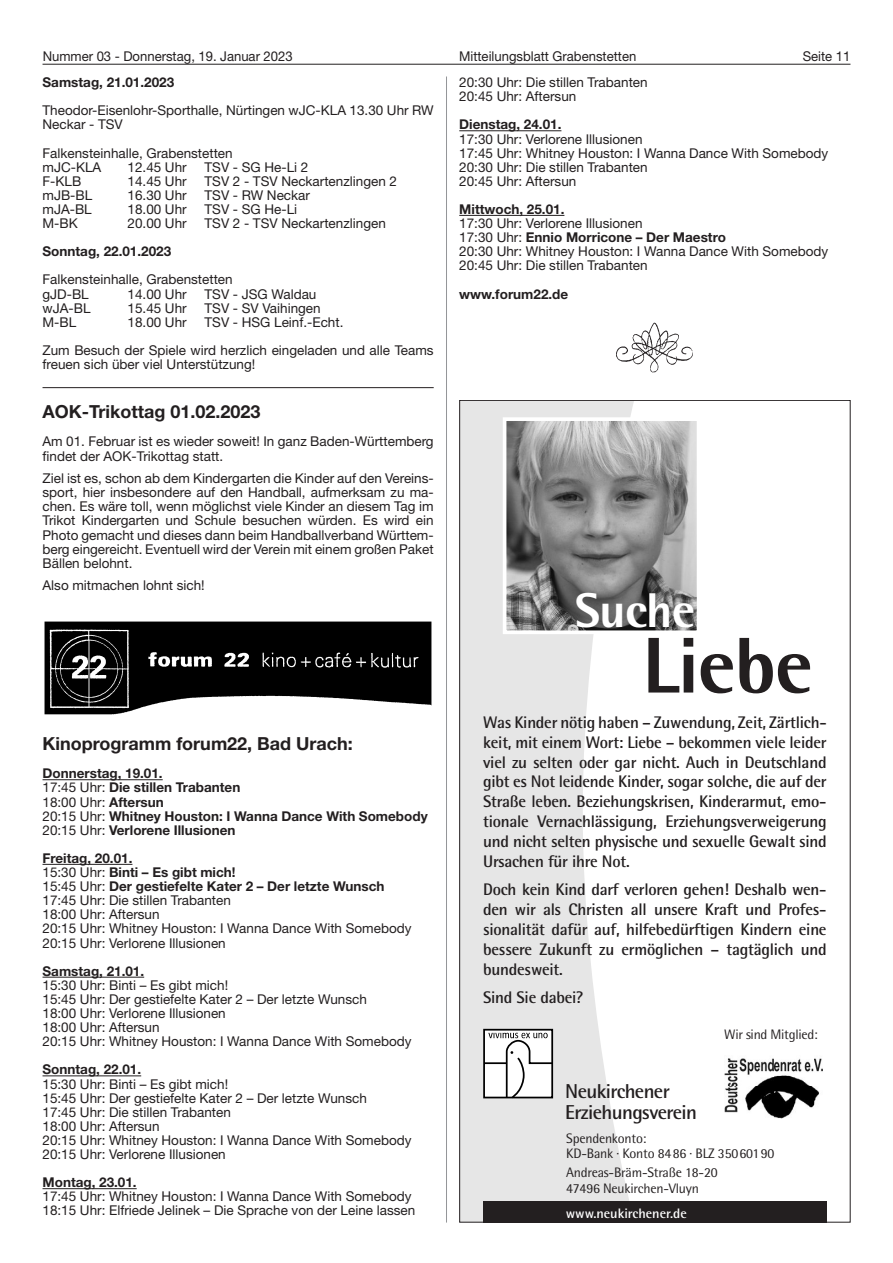
<style>
.page{position:relative;width:893px;height:1263px;background:#fff}
.page>*{position:absolute;margin:0;border:0;box-sizing:border-box;transform-origin:0 0}
.t1{font:79.2px "Rotis Semi Sans Extra Bold OV RULCVA";letter-spacing:-.015em;color:#231f20}
.t2{font:48.9px "Rotis Semi Sans Extra Bold OV RULCVA";letter-spacing:-.015em;color:#fff}
.t3{font:20.1px/20.9px "Rotis Semi Sans Bold OV QULCVA";letter-spacing:-.03em;color:#231f20}
.t4{font:700 18px "Helvetica Neue";color:#231f20}
.t5{font:16.8px/19.8px "Rotis Semi Sans Bold OV QULCVA";letter-spacing:-.015em;color:#231f20;text-align:justify}
.t6{font:13.8px/15.3px "Rotis Semi Sans OV SULCVA";letter-spacing:-.015em;color:#231f20}
.t7{font:13.8px "Rotis Semi Sans Bold OV QULCVA";color:#fff}
.t8{font:13.5px/14.1px "Helvetica Neue";color:#231f20}
.t9{font:700 13.5px/14.1px "Helvetica Neue";color:#231f20}
.s1{font-weight:700}
.s2{font-weight:400}
</style>
<div class="page">
<hr style="left:43px;top:64px;width:807px;height:1px;background:#231f20">
<hr style="left:446px;top:77px;width:1px;height:1145px;background:#939598">
<hr style="left:43px;top:387px;width:391px;height:1px;background:#231f20">
<hr style="left:43px;top:779px;width:120px;height:1px;background:#231f20">
<hr style="left:43px;top:864px;width:89px;height:1px;background:#231f20">
<hr style="left:43px;top:977px;width:101px;height:1px;background:#231f20">
<hr style="left:43px;top:1075px;width:98px;height:1px;background:#231f20">
<hr style="left:43px;top:1188px;width:94px;height:1px;background:#231f20">
<img style="left:44px;top:621px;width:388px;height:94px">
<hr style="left:459px;top:130px;width:102px;height:1px;background:#231f20">
<hr style="left:459px;top:215px;width:105px;height:1px;background:#231f20">
<svg style="left:459px;top:400px;width:391px;height:822px"></svg>
<svg style="left:482px;top:1028px;width:72px;height:71px"></svg>
<img style="left:508px;top:422px;width:187px;height:207px">
<div style="left:503px;top:417px;width:197px;height:217px;border:4px solid #fff"></div>
<img style="left:725px;top:1055px;width:98px;height:63px">
<div style="left:483px;top:1201px;width:344px;height:21px;background:#231f20"></div>
<img style="left:616px;top:323px;width:77px;height:49px">
<p class="t8" style="left:43px;top:49px;width:251px">Nummer 03 - Donnerstag, 19. Januar 2023</p>
<p class="t8" style="left:459px;top:49px;width:179px">Mitteilungsblatt Grabenstetten</p>
<p class="t8" style="left:803px;top:49px;width:49px">Seite 11</p>
<p class="t9" style="left:43px;top:75px;width:133px">Samstag, 21.01.2023</p>
<p class="t8" style="left:43px;top:103px;width:393px">Theodor-Eisenlohr-Sporthalle, Nürtingen wJC-KLA 13.30 Uhr RW<br>Neckar - TSV</p>
<p class="t8" style="left:43px;top:146px;width:192px">Falkensteinhalle, Grabenstetten mJC-KLA</p>
<p class="t8" style="left:459px;top:75px;width:190px">20:30 Uhr: Die stillen Trabanten<br>20:45 Uhr: Aftersun</p>
<p class="t9" style="left:459px;top:117px;width:104px">Dienstag, 24.01.</p>
<p class="t8" style="left:459px;top:131px;width:371px">17:30 Uhr: Verlorene Illusionen<br>17:45 Uhr: Whitney Houston: I Wanna Dance With Somebody 20:30 Uhr: Die stillen Trabanten<br>20:45 Uhr: Aftersun</p>
<p class="t9" style="left:459px;top:202px;width:107px">Mittwoch, 25.01.</p>
<p class="t8" style="left:459px;top:216px;width:371px">17:30 Uhr: Verlorene Illusionen<br>17:30 Uhr: <span class="s1">Ennio Morricone – Der Maestro<br></span>20:30 Uhr: Whitney Houston: I Wanna Dance With Somebody 20:45 Uhr: Die stillen Trabanten</p>
<p class="t9" style="left:459px;top:286px;width:110px">www.forum22.de</p>
<p class="t8" style="left:128px;top:160px;width:61px">12.45 Uhr</p>
<p class="t8" style="left:205px;top:160px;width:105px">TSV - SG He-Li 2</p>
<p class="t8" style="left:43px;top:174px;width:40px">F-KLB</p>
<p class="t8" style="left:128px;top:174px;width:61px">14.45 Uhr</p>
<p class="t8" style="left:205px;top:174px;width:194px">TSV 2 - TSV Neckartenzlingen 2</p>
<p class="t8" style="left:43px;top:188px;width:51px">mJB-BL</p>
<p class="t8" style="left:128px;top:188px;width:61px">16.30 Uhr</p>
<p class="t8" style="left:205px;top:188px;width:107px">TSV - RW Neckar</p>
<p class="t8" style="left:43px;top:202px;width:51px">mJA-BL</p>
<p class="t8" style="left:128px;top:202px;width:61px">18.00 Uhr</p>
<p class="t8" style="left:205px;top:202px;width:94px">TSV - SG He-Li</p>
<p class="t8" style="left:43px;top:216px;width:37px">M-BK</p>
<p class="t8" style="left:128px;top:216px;width:61px">20.00 Uhr</p>
<p class="t8" style="left:205px;top:216px;width:183px">TSV 2 - TSV Neckartenzlingen</p>
<p class="t9" style="left:43px;top:244px;width:130px">Sonntag, 22.01.2023</p>
<p class="t8" style="left:43px;top:272px;width:192px">Falkensteinhalle, Grabenstetten gJD-BL</p>
<p class="t8" style="left:128px;top:286px;width:61px">14.00 Uhr</p>
<p class="t8" style="left:205px;top:286px;width:113px">TSV - JSG Waldau</p>
<p class="t8" style="left:43px;top:301px;width:49px">wJA-BL</p>
<p class="t8" style="left:128px;top:301px;width:61px">15.45 Uhr</p>
<p class="t8" style="left:205px;top:301px;width:118px">TSV - SV Vaihingen</p>
<p class="t8" style="left:43px;top:315px;width:35px">M-BL</p>
<p class="t8" style="left:128px;top:315px;width:61px">18.00 Uhr</p>
<p class="t8" style="left:43px;top:308px;width:393px;line-height:28.2px;text-indent:162px">TSV - HSG Leinf.-Echt.<br>Zum Besuch der Spiele wird herzlich eingeladen und alle Teams</p>
<p class="t8" style="left:43px;top:357px;width:214px">freuen sich über viel Unterstützung!</p>
<h3 class="t4" style="left:43px;top:401px;width:219px">AOK-Trikottag 01.02.2023</h3>
<p class="t8" style="left:43px;top:434px;width:393px">Am 01. Februar ist es wieder soweit! In ganz Baden-Württemberg findet der AOK-Trikottag statt.</p>
<p class="t8" style="left:43px;top:471px;width:393px;text-align:justify">Ziel ist es, schon ab dem Kindergarten die Kinder auf den Vereins&shy;sport, hier insbesondere auf den Handball, aufmerksam zu ma&shy;chen. Es wäre toll, wenn möglichst viele Kinder an diesem Tag im Trikot Kindergarten und Schule besuchen würden. Es wird ein Photo gemacht und dieses dann beim Handballverband Württem&shy;berg eingereicht. Eventuell wird der Verein mit einem großen Paket Bällen belohnt.</p>
<p class="t8" style="left:43px;top:578px;width:164px">Also mitmachen lohnt sich!</p>
<h2 class="t2" style="left:575px;top:579px;width:122px">Suche</h2>
<h1 class="t1" style="left:643px;top:615px;width:172px">Liebe</h1>
<h3 class="t4" style="left:43px;top:733px;width:312px">Kinoprogramm forum22, Bad Urach:</h3>
<p class="t9" style="left:43px;top:766px;width:387px">Donnerstag, 19.01.<br><span class="s2">17:45 Uhr:</span> Die stillen Trabanten<br><span class="s2">18:00 Uhr:</span> Aftersun<br><span class="s2">20:15 Uhr:</span> Whitney Houston: I Wanna Dance With Somebody<br><span class="s2">20:15 Uhr:</span> Verlorene Illusionen</p>
<p class="t8" style="left:43px;top:851px;width:371px"><span class="s1">Freitag, 20.01.<br></span>15:30 Uhr: <span class="s1">Binti – Es gibt mich!<br></span>15:45 Uhr: <span class="s1">Der gestiefelte Kater 2 – Der letzte Wunsch </span>17:45 Uhr: Die stillen Trabanten<br>18:00 Uhr: Aftersun<br>20:15 Uhr: Whitney Houston: I Wanna Dance With Somebody 20:15 Uhr: Verlorene Illusionen</p>
<p class="t9" style="left:43px;top:963px;width:103px">Samstag, 21.01.</p>
<p class="t8" style="left:43px;top:978px;width:371px">15:30 Uhr: Binti – Es gibt mich!<br>15:45 Uhr: Der gestiefelte Kater 2 – Der letzte Wunsch<br>18:00 Uhr: Verlorene Illusionen<br>18:00 Uhr: Aftersun<br>20:15 Uhr: Whitney Houston: I Wanna Dance With Somebody</p>
<p class="t9" style="left:43px;top:1062px;width:100px">Sonntag, 22.01.</p>
<p class="t8" style="left:43px;top:1076px;width:371px">15:30 Uhr: Binti – Es gibt mich!<br>15:45 Uhr: Der gestiefelte Kater 2 – Der letzte Wunsch<br>17:45 Uhr: Die stillen Trabanten<br>18:00 Uhr: Aftersun<br>20:15 Uhr: Whitney Houston: I Wanna Dance With Somebody 20:15 Uhr: Verlorene Illusionen</p>
<p class="t9" style="left:43px;top:1175px;width:96px">Montag, 23.01.</p>
<p class="t8" style="left:43px;top:1189px;width:374px">17:45 Uhr: Whitney Houston: I Wanna Dance With Somebody<br>18:15 Uhr: Elfriede Jelinek – Die Sprache von der Leine lassen</p>
<p class="t5" style="left:483px;top:712px;width:345px">Was Kinder nötig haben – Zuwendung, Zeit, Zärtlich&shy;keit, mit einem Wort: Liebe – bekommen viele leider viel zu selten oder gar nicht. Auch in Deutschland gibt es Not leidende Kinder, sogar solche, die auf der Straße leben. Beziehungskrisen, Kinderarmut, emo&shy;tionale Vernachlässigung, Erziehungsverweigerung und nicht selten physische und sexuelle Gewalt sind Ursachen für ihre Not.</p>
<p class="t5" style="left:483px;top:879px;width:345px">Doch kein Kind darf verloren gehen! Deshalb wen&shy;den wir als Christen all unsere Kraft und Profes&shy;sionalität dafür auf, hilfebedürftigen Kindern eine bessere Zukunft zu ermöglichen – tagtäglich und bundesweit.</p>
<p class="t5" style="left:483px;top:987px;width:102px">Sind Sie dabei?</p>
<h3 class="t3" style="left:565px;top:1081px;width:133px">Neukirchener<br>Erziehungsverein</h3>
<p class="t6" style="left:724px;top:1027px;width:95px">Wir sind Mitglied:</p>
<p class="t6" style="left:566px;top:1130px;width:210px">Spendenkonto:<br>KD-Bank · Konto 8486 · BLZ 35060190</p>
<p class="t6" style="left:566px;top:1165px;width:153px">Andreas-Bräm-Straße 18-20<br>47496 Neukirchen-Vluyn</p>
<p class="t7" style="left:566px;top:1204px;width:122px">www.neukirchener.de</p>
</div>
